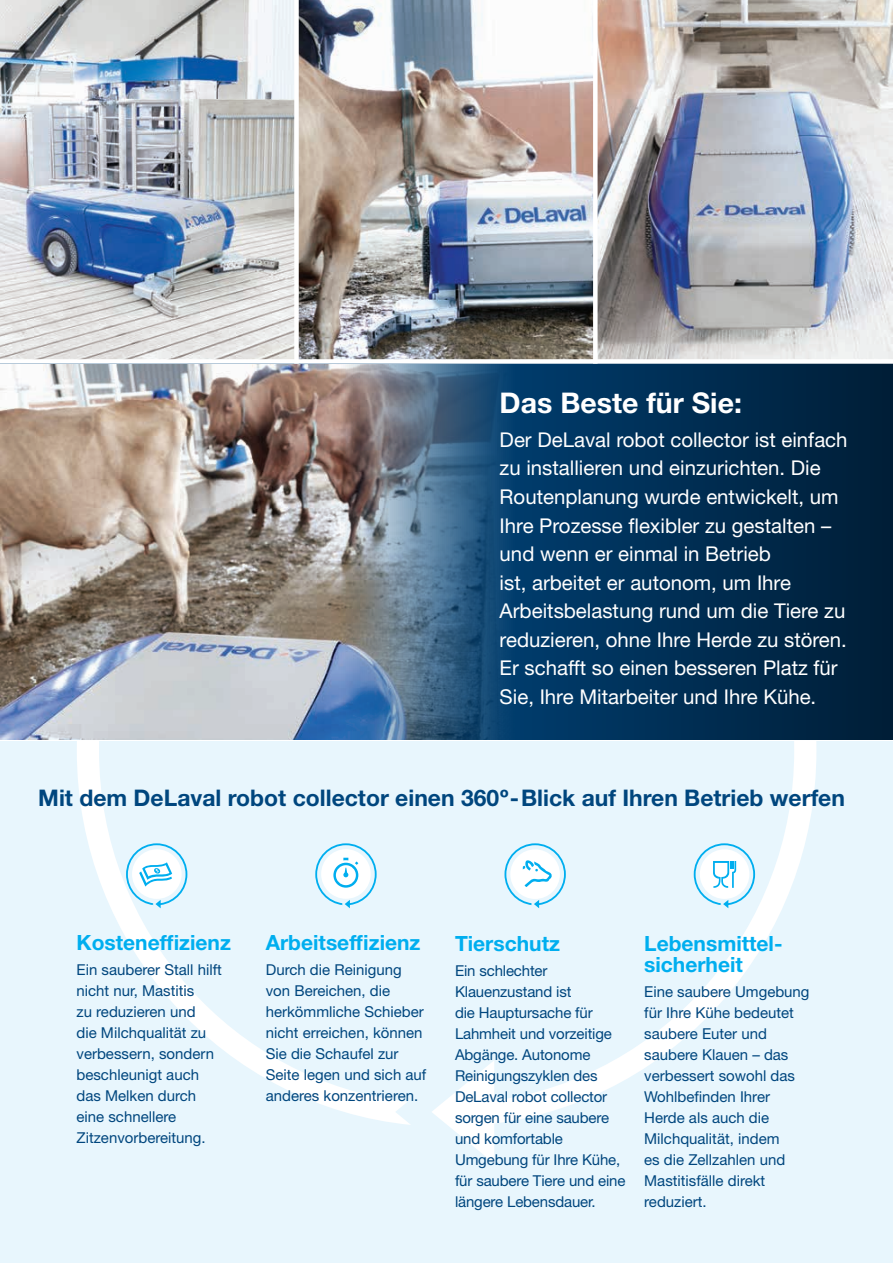
<style>
.page{position:relative;width:893px;height:1263px;background:#fff}
.page>*{position:absolute;margin:0;border:0;box-sizing:border-box;transform-origin:0 0}
.t1{font:700 28.5px "Helvetica Neue LT Std";color:#fff}
.t2{font:700 22.95px "Helvetica Neue LT Std";color:#00467e}
.t3{font:700 21px/21px "Helvetica Neue LT Std";color:#00aeef}
.t4{font:20.4px/28.5px "Helvetica Neue LT Std";color:#fff}
.t5{font:15px/21px "Helvetica Neue LT Std";color:#00467e}
</style>
<div class="page">
<img style="left:0;top:0;width:893px;height:359px">
<img style="left:0;top:364px;width:387px;height:376px">
<div style="left:0;top:741px;width:893px;height:522px;background:#e8f6fd"></div>
<svg style="left:77px;top:741px;width:739px;height:422px"></svg>
<svg style="left:126px;top:843px;width:61px;height:65px"></svg>
<svg style="left:504px;top:843px;width:62px;height:65px"></svg>
<svg style="left:315px;top:843px;width:62px;height:65px"></svg>
<svg style="left:694px;top:843px;width:61px;height:65px"></svg>
<svg style="left:387px;top:364px;width:506px;height:376px;background:#0f3a5e"></svg>
<div style="left:294px;top:0;width:5px;height:364px;background:#fff"></div>
<div style="left:593px;top:0;width:5px;height:364px;background:#fff"></div>
<h1 class="t1" style="left:500px;top:385px;width:244px">Das Beste für Sie:</h1>
<p class="t4" style="left:500px;top:425px;width:349px">Der DeLaval robot collector ist einfach zu installieren und einzurichten. Die Routenplanung wurde entwickelt, um Ihre Prozesse flexibler zu gestalten – und wenn er einmal in Betrieb<br>ist, arbeitet er autonom, um Ihre Arbeitsbelastung rund um die Tiere zu reduzieren, ohne Ihre Herde zu stören.<br>Er schafft so einen besseren Platz für Sie, Ihre Mitarbeiter und Ihre Kühe.</p>
<h2 class="t2" style="left:38px;top:784px;width:808px">Mit dem DeLaval robot collector einen 360º-Blick auf Ihren Betrieb werfen</h2>
<h3 class="t3" style="left:77px;top:931px;width:156px">Kosteneffizienz</h3>
<p class="t5" style="left:77px;top:959px;width:147px">Ein sauberer Stall hilft nicht nur, Mastitis<br>zu reduzieren und<br>die Milchqualität zu verbessern, sondern beschleunigt auch das Melken durch eine schnellere<br>Zitzenvorbereitung.</p>
<h3 class="t3" style="left:266px;top:931px;width:156px">Arbeitseffizienz</h3>
<p class="t5" style="left:266px;top:959px;width:162px">Durch die Reinigung von Bereichen, die herkömmliche Schieber nicht erreichen, können<br>Sie die Schaufel zur<br>Seite legen und sich auf anderes konzentrieren.</p>
<h3 class="t3" style="left:455px;top:932px;width:107px">Tierschutz</h3>
<p class="t5" style="left:455px;top:960px;width:172px">Ein schlechter<br>Klauenzustand ist<br>die Hauptursache für<br>Lahmheit und vorzeitige<br>Abgänge. Autonome<br>Reinigungszyklen des<br>DeLaval robot collector sorgen für eine saubere und komfortable<br>Umgebung für Ihre Kühe, für saubere Tiere und eine längere Lebensdauer.</p>
<h3 class="t3" style="left:644px;top:932px;width:138px">Lebensmittel&shy;sicherheit</h3>
<p class="t5" style="left:644px;top:981px;width:167px">Eine saubere Umgebung für Ihre Kühe bedeutet saubere Euter und saubere Klauen – das verbessert sowohl das<br>Wohlbefinden Ihrer<br>Herde als auch die<br>Milchqualität, indem<br>es die Zellzahlen und<br>Mastitisfälle direkt reduziert.</p>
</div>
